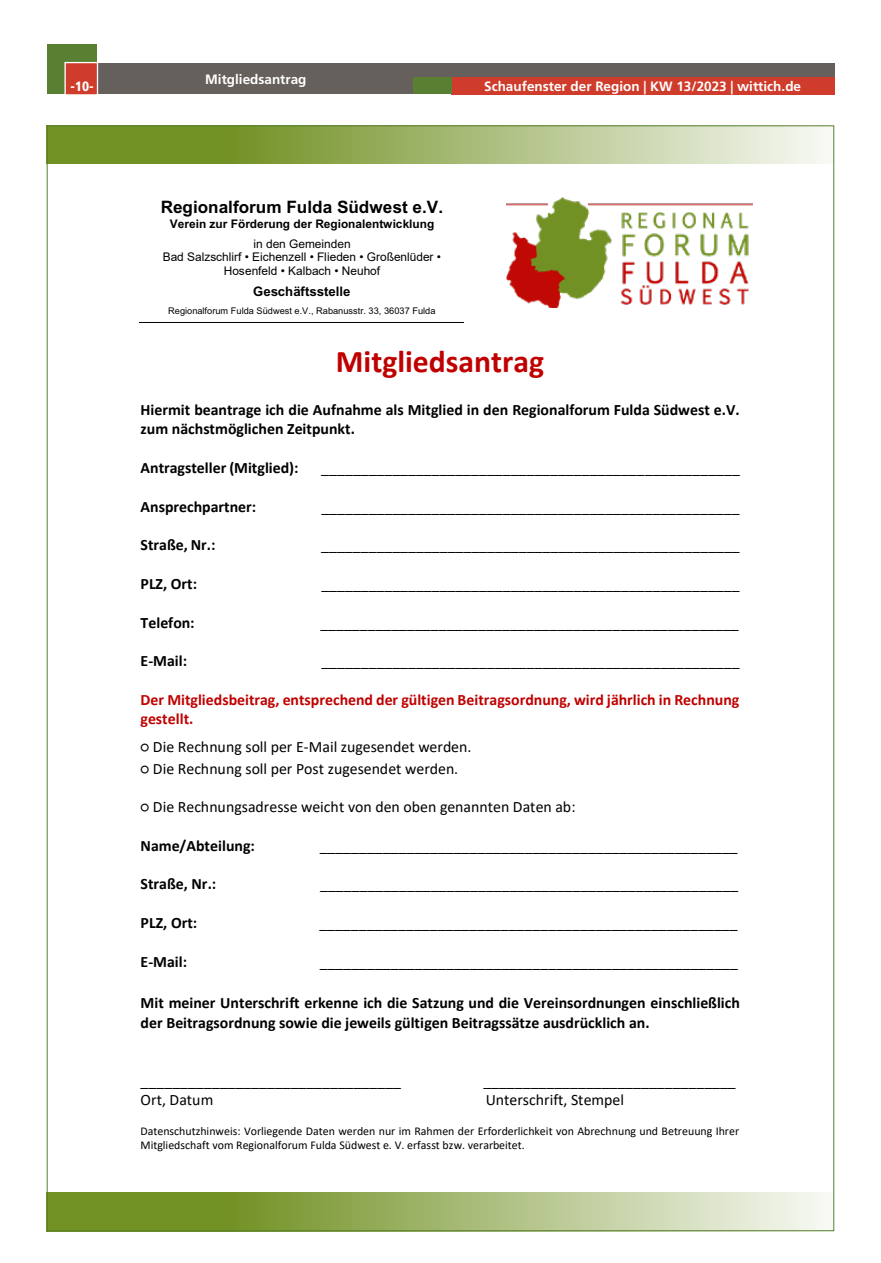
<style>
.page{position:relative;width:881px;height:1263px;background:#fff}
.page>*{position:absolute;margin:0;border:0;box-sizing:border-box;transform-origin:0 0}
.t1{font:700 31.65px "Calibri";color:#c00000}
.t2{font:700 17.1px "Arial";color:#000}
.t3{font:15.9px "Calibri";color:#000}
.t4{font:700 15.9px/19.4px "Calibri";color:#000}
.t5{font:700 15.9px/19.4px "Calibri";color:#c00000}
.t6{font:700 13.5px "Frutiger LT";color:#fff}
.t7{font:900 condensed 13.5px "Frutiger LT";color:#fff}
.t8{font:700 13.2px "Arial";color:#000}
.t9{font:11.85px/14.4px "Calibri";color:#000}
.t10{font:11.85px/13.6px "Arial";letter-spacing:.005em;color:#000;text-align:center}
.t11{font:700 11.85px "Arial";color:#000}
.t12{font:9.15px "Arial";color:#000}
</style>
<div class="page">
<div style="left:97px;top:63px;width:736px;height:31px;background:#66605c"></div>
<div style="left:451px;top:77px;width:382px;height:17px;background:#d03c2b"></div>
<div style="left:47px;top:44px;width:49px;height:50px;background:#587f32"></div>
<div style="left:64px;top:62px;width:34px;height:34px;background:#d03c2b;border:1px solid #fff"></div>
<div style="left:413px;top:77px;width:38px;height:17px;background:#587f32"></div>
<svg style="left:49px;top:127px;width:782px;height:36px;background:#a5b974"></svg>
<svg style="left:49px;top:1193px;width:782px;height:36px;background:#a5b974"></svg>
<img style="left:506px;top:197px;width:246px;height:111px">
<hr style="left:139px;top:322px;width:324px;height:1px;background:#000">
<p class="t6" style="left:205px;top:71px;width:103px">Mitgliedsantrag</p>
<p class="t7" style="left:71px;top:78px;width:25px">-10-</p>
<p class="t6" style="left:484px;top:78px;width:318px">Schaufenster der Region | KW 13/2023 | wittich.de</p>
<p class="t2" style="left:161px;top:197px;width:284px">Regionalforum Fulda Südwest e.V.</p>
<p class="t11" style="left:170px;top:216px;width:266px">Verein zur Förderung der Regionalentwicklung</p>
<p class="t10" style="left:163px;top:237px;width:280px">in den Gemeinden<br>Bad Salzschlirf • Eichenzell • Flieden • Großenlüder •<br>Hosenfeld • Kalbach • Neuhof</p>
<p class="t8" style="left:253px;top:283px;width:99px">Geschäftsstelle</p>
<p class="t12" style="left:168px;top:305px;width:268px">Regionalforum Fulda Südwest e.V., Rabanusstr. 33, 36037 Fulda</p>
<h1 class="t1" style="left:336px;top:339px;width:210px">Mitgliedsantrag</h1>
<p class="t4" style="left:140px;top:400px;width:600px">Hiermit beantrage ich die Aufnahme als Mitglied in den Regionalforum Fulda Südwest e.V. zum nächstmöglichen Zeitpunkt.</p>
<p class="t4" style="left:140px;top:458px;width:159px">Antragsteller (Mitglied):</p>
<p class="t3" style="left:321px;top:456px;width:420px">_____________________________________________________</p>
<p class="t4" style="left:140px;top:496px;width:117px">Ansprechpartner:</p>
<p class="t3" style="left:321px;top:495px;width:419px">_____________________________________________________</p>
<p class="t4" style="left:140px;top:535px;width:76px">Straße, Nr.:</p>
<p class="t3" style="left:321px;top:534px;width:420px">_____________________________________________________</p>
<p class="t4" style="left:140px;top:574px;width:58px">PLZ, Ort:</p>
<p class="t3" style="left:321px;top:572px;width:419px">_____________________________________________________</p>
<p class="t4" style="left:140px;top:612px;width:56px">Telefon:</p>
<p class="t3" style="left:320px;top:611px;width:420px">_____________________________________________________</p>
<p class="t4" style="left:140px;top:651px;width:48px">E-Mail:</p>
<p class="t3" style="left:321px;top:650px;width:419px">_____________________________________________________</p>
<p class="t5" style="left:140px;top:690px;width:600px">Der Mitgliedsbeitrag, entsprechend der gültigen Beitragsordnung, wird jährlich in Rechnung gestellt.</p>
<p class="t3" style="left:140px;top:735px;width:332px">○ Die Rechnung soll per E-Mail zugesendet werden.</p>
<p class="t3" style="left:140px;top:757px;width:319px">○ Die Rechnung soll per Post zugesendet werden.</p>
<p class="t3" style="left:140px;top:796px;width:436px">○ Die Rechnungsadresse weicht von den oben genannten Daten ab:</p>
<p class="t4" style="left:140px;top:835px;width:116px">Name/Abteilung:</p>
<p class="t3" style="left:319px;top:834px;width:419px">_____________________________________________________</p>
<p class="t4" style="left:140px;top:874px;width:77px">Straße, Nr.:</p>
<p class="t3" style="left:320px;top:873px;width:419px">_____________________________________________________</p>
<p class="t4" style="left:140px;top:913px;width:58px">PLZ, Ort:</p>
<p class="t3" style="left:319px;top:912px;width:420px">_____________________________________________________</p>
<p class="t4" style="left:141px;top:951px;width:48px">E-Mail:</p>
<p class="t3" style="left:320px;top:950px;width:419px">_____________________________________________________</p>
<p class="t4" style="left:141px;top:993px;width:600px">Mit meiner Unterschrift erkenne ich die Satzung und die Vereinsordnungen einschließlich der Beitragsordnung sowie die jeweils gültigen Beitragssätze ausdrücklich an.</p>
<p class="t3" style="left:141px;top:1069px;width:262px">_________________________________</p>
<p class="t3" style="left:483px;top:1069px;width:254px">________________________________</p>
<p class="t3" style="left:141px;top:1088px;width:74px">Ort, Datum</p>
<p class="t3" style="left:485px;top:1088px;width:140px">Unterschrift, Stempel</p>
<p class="t9" style="left:140px;top:1123px;width:600px">Datenschutzhinweis: Vorliegende Daten werden nur im Rahmen der Erforderlichkeit von Abrechnung und Betreuung Ihrer<br>Mitgliedschaft vom Regionalforum Fulda Südwest e. V. erfasst bzw. verarbeitet.</p>
</div>
